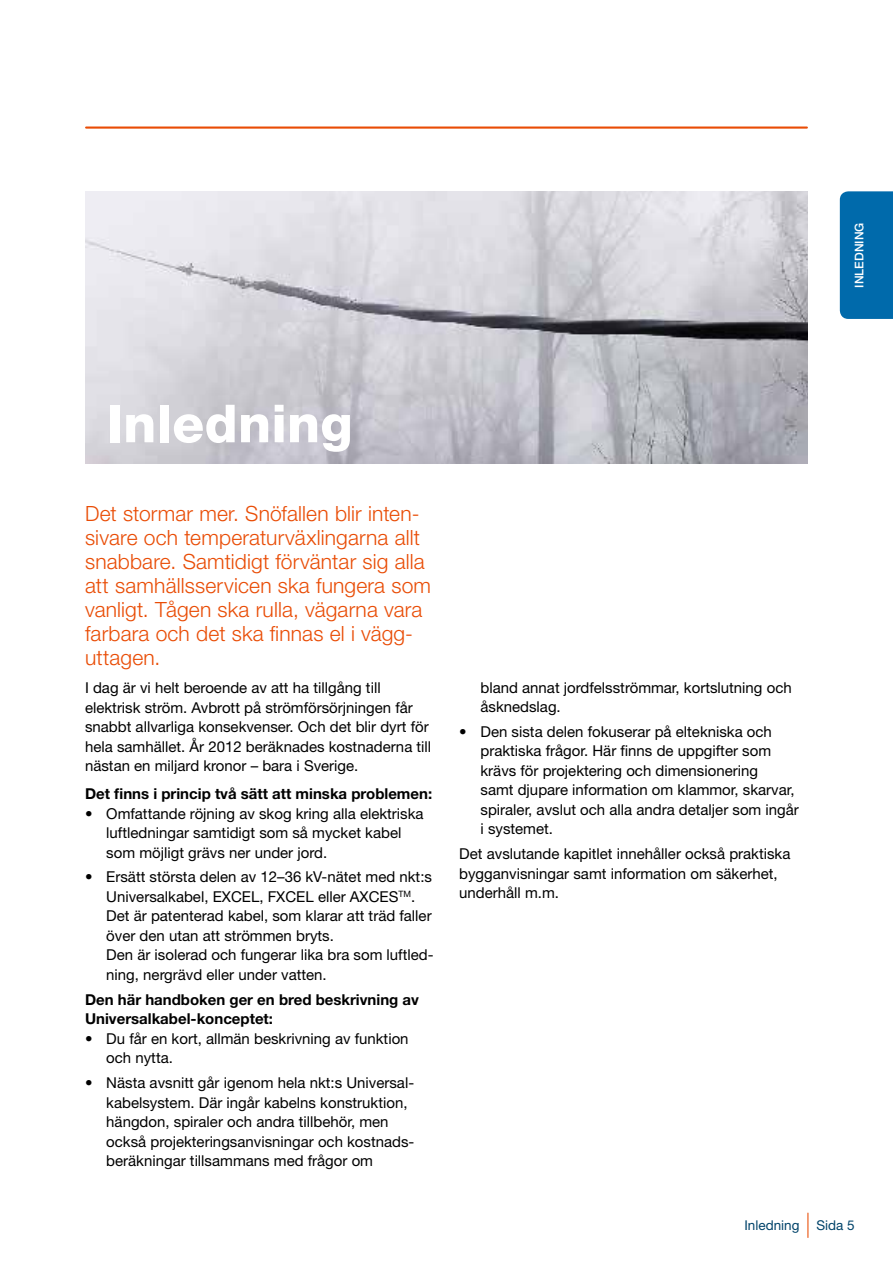
<style>
.page{position:relative;width:893px;height:1263px;background:#fff}
.page>*{position:absolute;margin:0;border:0;box-sizing:border-box;transform-origin:0 0}
.t1{font:800 52.5px "Helvetica Neue LT Std";letter-spacing:.005em;color:#fff}
.t2{font:300 21px/24px "Helvetica Neue LT Std";letter-spacing:.01em;color:#e94c05}
.t3{font:15px/19.5px "Helvetica Neue LT Std";color:#000}
.t4{font:700 15px/19.5px "Helvetica Neue LT Std";color:#000}
.t5{font:13.5px "Helvetica Neue LT Std";color:#00436a}
.t6{font:500 12px "Helvetica Neue LT Std";color:#fff}
</style>
<div class="page">
<hr style="left:86px;top:126px;width:721px;height:3px;background:#e94c05">
<svg style="left:807px;top:1213px;width:1px;height:24px"></svg>
<div style="left:840px;top:191px;width:53px;height:128px;background:#006aab"></div>
<img style="left:85px;top:191px;width:723px;height:272px">
<p class="t6" style="left:852px;top:288px;width:66px;rotate:-90deg">INLEDNING</p>
<h1 class="t1" style="left:106px;top:392px;width:248px">Inledning</h1>
<p class="t2" style="left:85px;top:501px;width:347px">Det stormar mer. Snöfallen blir inten&shy;sivare och temperaturväxlingarna allt snabbare. Samtidigt förväntar sig alla att samhällsservicen ska fungera som vanligt. Tågen ska rulla, vägarna vara farbara och det ska finnas el i vägg&shy;uttagen.</p>
<p class="t3" style="left:85px;top:678px;width:348px">I dag är vi helt beroende av att ha tillgång till elektrisk ström. Avbrott på strömförsörjningen får snabbt allvarliga konsekvenser. Och det blir dyrt för hela samhället. År 2012 beräknades kostnaderna till nästan en miljard kronor – bara i Sverige.</p>
<p class="t4" style="left:85px;top:784px;width:349px">Det finns i princip två sätt att minska problemen:</p>
<p class="t3" style="left:106px;top:803px;width:319px;text-indent:-21px">• Omfattande röjning av skog kring alla elektriska luftledningar samtidigt som så mycket kabel som möjligt grävs ner under jord.</p>
<p class="t3" style="left:106px;top:867px;width:329px;text-indent:-21px">• Ersätt största delen av 12–36 kV-nätet med nkt:s Universalkabel, EXCEL, FXCEL eller AXCES<sup>TM</sup>.<br>Det är patenterad kabel, som klarar att träd faller över den utan att strömmen bryts.<br>Den är isolerad och fungerar lika bra som luftled&shy;ning, nergrävd eller under vatten.</p>
<p class="t4" style="left:85px;top:989px;width:335px">Den här handboken ger en bred beskrivning av<br>Universalkabel-konceptet:</p>
<p class="t3" style="left:106px;top:1028px;width:304px;text-indent:-21px">• Du får en kort, allmän beskrivning av funktion och nytta.</p>
<p class="t3" style="left:106px;top:1073px;width:308px;text-indent:-21px">• Nästa avsnitt går igenom hela nkt:s Universal&shy;kabelsystem. Där ingår kabelns konstruktion, hängdon, spiraler och andra tillbehör, men också projekteringsanvisningar och kostnads&shy;beräkningar tillsammans med frågor om</p>
<p class="t3" style="left:480px;top:677px;width:313px">bland annat jordfelsströmmar, kortslutning och åsknedslag.</p>
<p class="t3" style="left:480px;top:721px;width:320px;text-indent:-21px">• Den sista delen fokuserar på eltekniska och praktiska frågor. Här finns de uppgifter som krävs för projektering och dimensionering<br>samt djupare information om klammor, skarvar, spiraler, avslut och alla andra detaljer som ingår i systemet.</p>
<p class="t3" style="left:459px;top:844px;width:333px">Det avslutande kapitlet innehåller också praktiska bygganvisningar samt information om säkerhet, underhåll m.m.</p>
<p class="t5" style="left:744px;top:1217px;width:57px">Inledning</p>
<p class="t5" style="left:816px;top:1217px;width:40px">Sida 5</p>
</div>
